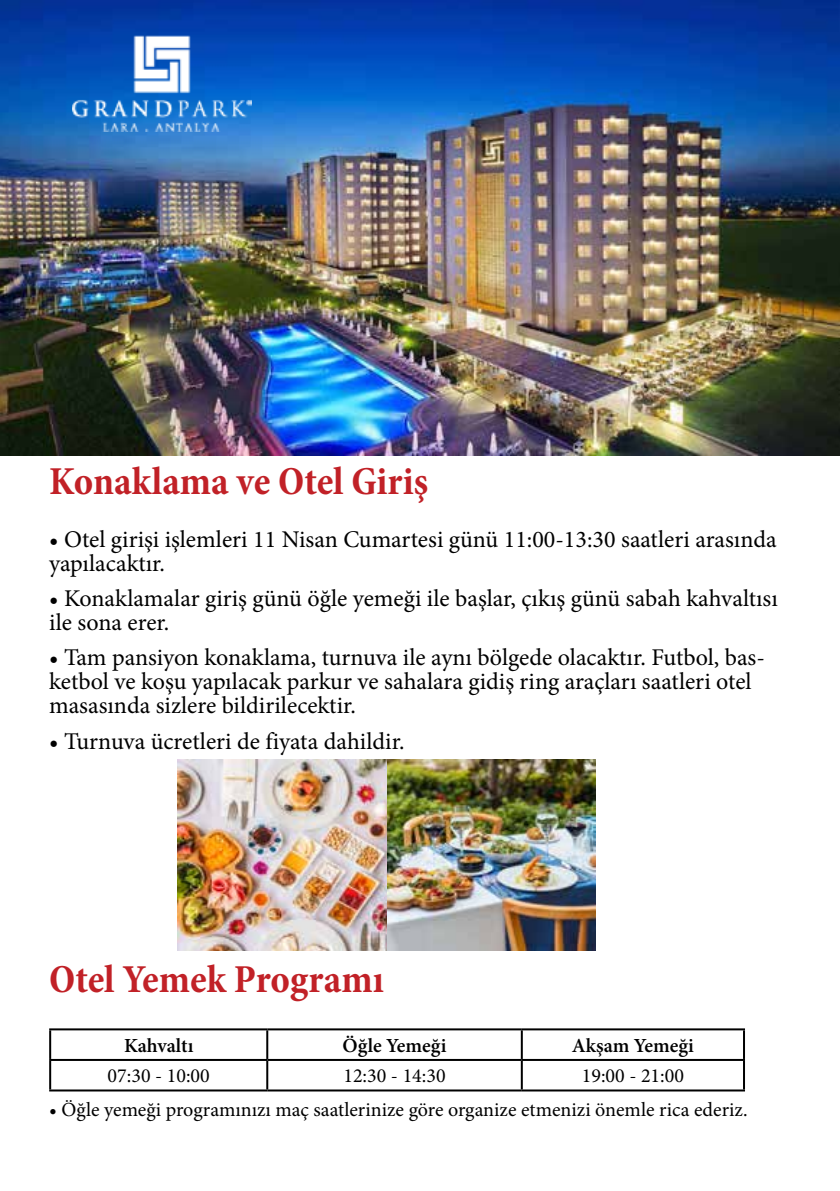
<style>
.page{position:relative;width:840px;height:1191px;background:#fff}
.page>*{position:absolute;margin:0;border:0;box-sizing:border-box;transform-origin:0 0}
.t1{font:700 condensed 40px "Minion Pro";color:#c12127}
.t2{font:24px/24px "Minion Pro";color:#000}
.t3{font:20px "Minion Pro";color:#000}
.t4{font:600 20px "Minion Pro";color:#000}
</style>
<div class="page">
<hr style="left:49px;top:1028px;width:218px;height:2px;background:#000">
<hr style="left:49px;top:1030px;width:2px;height:29px;background:#000">
<hr style="left:267px;top:1028px;width:254px;height:2px;background:#000">
<hr style="left:266px;top:1030px;width:2px;height:29px;background:#000">
<hr style="left:521px;top:1028px;width:223px;height:2px;background:#000">
<hr style="left:520px;top:1030px;width:2px;height:29px;background:#000">
<hr style="left:742px;top:1030px;width:2px;height:29px;background:#000">
<hr style="left:49px;top:1059px;width:218px;height:2px;background:#000">
<hr style="left:49px;top:1061px;width:2px;height:28px;background:#000">
<hr style="left:267px;top:1059px;width:254px;height:2px;background:#000">
<hr style="left:266px;top:1061px;width:2px;height:28px;background:#000">
<hr style="left:521px;top:1059px;width:223px;height:2px;background:#000">
<hr style="left:520px;top:1061px;width:2px;height:28px;background:#000">
<hr style="left:742px;top:1061px;width:2px;height:28px;background:#000">
<hr style="left:49px;top:1089px;width:218px;height:2px;background:#000">
<hr style="left:267px;top:1089px;width:254px;height:2px;background:#000">
<hr style="left:521px;top:1089px;width:223px;height:2px;background:#000">
<img style="left:0;top:0;width:839px;height:455px">
<img style="left:72px;top:36px;width:179px;height:96px">
<img style="left:177px;top:759px;width:418px;height:191px">
<h1 class="t1" style="left:49px;top:454px;width:380px">Konaklama ve Otel Giriş</h1>
<p class="t2" style="left:49px;top:527px;width:728px">• Otel girişi işlemleri 11 Nisan Cumartesi günü 11:00-13:30 saatleri arasında yapılacaktır.</p>
<p class="t2" style="left:49px;top:586px;width:729px">• Konaklamalar giriş günü öğle yemeği ile başlar, çıkış günü sabah kahvaltısı ile sona erer.</p>
<p class="t2" style="left:49px;top:645px;width:716px">• Tam pansiyon konaklama, turnuva ile aynı bölgede olacaktır. Futbol, bas&shy;ketbol ve koşu yapılacak parkur ve sahalara gidiş ring araçları saatleri otel masasında sizlere bildirilecektir.</p>
<p class="t2" style="left:49px;top:729px;width:357px">• Turnuva ücretleri de fiyata dahildir.</p>
<h1 class="t1" style="left:49px;top:951px;width:336px">Otel Yemek Programı</h1>
<p class="t4" style="left:124px;top:1031px;width:71px">Kahvaltı</p>
<p class="t4" style="left:342px;top:1031px;width:105px">Öğle Yemeği</p>
<p class="t4" style="left:571px;top:1031px;width:124px">Akşam Yemeği</p>
<p class="t3" style="left:107px;top:1062px;width:104px">07:30 - 10:00</p>
<p class="t3" style="left:343px;top:1062px;width:104px">12:30 - 14:30</p>
<p class="t3" style="left:581px;top:1062px;width:104px">19:00 - 21:00</p>
<p class="t3" style="left:49px;top:1095px;width:699px">• Öğle yemeği programınızı maç saatlerinize göre organize etmenizi önemle rica ederiz.</p>
</div>
